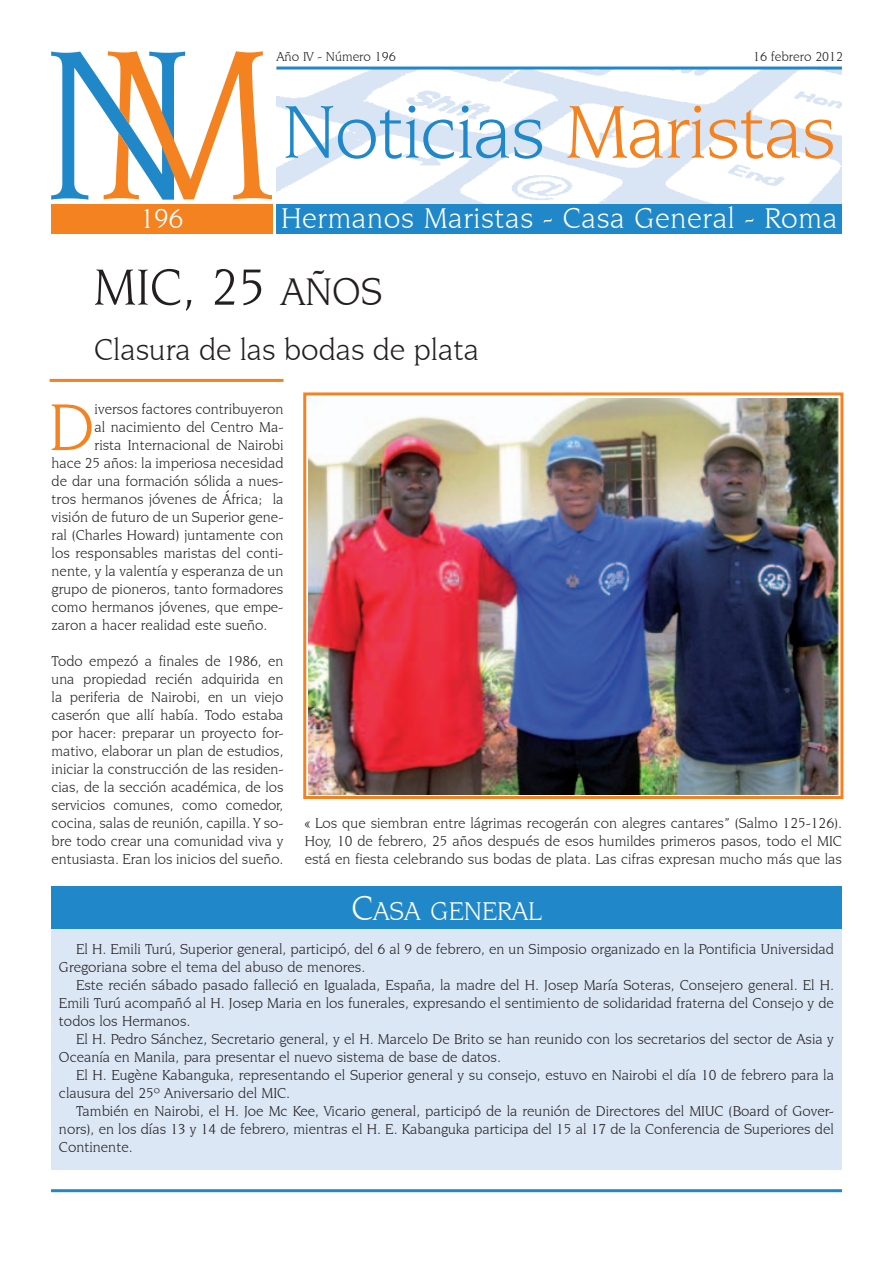
<style>
.page{position:relative;width:893px;height:1263px;background:#fff}
.page>*{position:absolute;margin:0;border:0;box-sizing:border-box;transform-origin:0 0}
.t1{font:79.5px "Novarese IT Cby BT";letter-spacing:-.015em;color:#2088c9}
.t2{font:70.2px "Novarese IT Cby BT";color:#f58220}
.t3{font:54px "Novarese IT Cby BT";color:#231f20}
.t4{font:31.5px "Novarese IT Cby BT";color:#231f20}
.t5{font:30px "Novarese IT Cby BT";letter-spacing:.02em;color:#fff}
.t6{font:28.5px "Novarese IT Cby BT";color:#fff}
.t7{font:27px "Novarese IT Cby BT";color:#fff}
.t8{font:15px/18px "Novarese IT Cby BT";color:#231f20;text-align:justify}
.t9{font:13.5px "Novarese IT Cby BT";color:#231f20}
.s1{color:#f58220}
.s2{font-size:40.5px}
.s3{font-size:36px}
</style>
<div class="page">
<img style="left:276px;top:70px;width:566px;height:134px">
<hr style="left:276px;top:67px;width:566px;height:3px;background:#2088c9">
<div style="left:276px;top:204px;width:566px;height:30px;background:#2088c9"></div>
<svg style="left:51px;top:51px;width:221px;height:149px"></svg>
<hr style="left:51px;top:1189px;width:791px;height:3px;background:#2088c9">
<div style="left:51px;top:928px;width:791px;height:241px;background:#dbe7f5"></div>
<div style="left:51px;top:204px;width:221px;height:30px;background:#f58220"></div>
<hr style="left:50px;top:379px;width:233px;height:3px;background:#f58220">
<div style="left:51px;top:885px;width:791px;height:43px;background:#2088c9"></div>
<img style="left:308px;top:398px;width:530px;height:396px">
<div style="left:303px;top:392px;width:540px;height:407px;border:3px solid #f58220"></div>
<p class="t9" style="left:276px;top:49px;width:121px">Año IV - Número 196</p>
<p class="t9" style="left:753px;top:49px;width:91px">16 febrero 2012</p>
<h3 class="t6" style="left:140px;top:202px;width:45px">196</h3>
<h1 class="t1" style="left:282px;top:85px;width:555px">Noticias <span class="s1">Maristas</span></h1>
<h3 class="t5" style="left:281px;top:201px;width:558px">Hermanos Maristas - Casa General - Roma</h3>
<h3 class="t3" style="left:94px;top:255px;width:290px">MIC, 25 <span class="s2">AÑOS</span></h3>
<h3 class="t4" style="left:94px;top:331px;width:387px">Clasura de las bodas de plata</h3>
<h2 class="t2" style="left:49px;top:385px;width:47px">D</h2>
<p class="t8" style="left:95px;top:400px;width:190px">iversos factores contribuyeron</p>
<p class="t8" style="left:95px;top:418px;width:190px">al nacimiento del Centro Ma-</p>
<p class="t8" style="left:95px;top:436px;width:190px">rista Internacional de Nairobi</p>
<p class="t8" style="left:52px;top:454px;width:233px">hace 25 años: la imperiosa necesidad</p>
<p class="t8" style="left:52px;top:472px;width:233px">de dar una formación sólida a nues-</p>
<p class="t8" style="left:52px;top:490px;width:233px">tros hermanos jóvenes de África; la</p>
<p class="t8" style="left:52px;top:508px;width:233px">visión de futuro de un Superior gene-</p>
<p class="t8" style="left:52px;top:526px;width:233px">ral (Charles Howard) juntamente con</p>
<p class="t8" style="left:52px;top:544px;width:233px">los responsables maristas del conti-</p>
<p class="t8" style="left:52px;top:562px;width:233px">nente, y la valentía y esperanza de un</p>
<p class="t8" style="left:52px;top:580px;width:233px">grupo de pioneros, tanto formadores</p>
<p class="t8" style="left:52px;top:598px;width:233px">como hermanos jóvenes, que empe-</p>
<p class="t8" style="left:52px;top:616px;width:217px">zaron a hacer realidad este sueño.</p>
<p class="t8" style="left:52px;top:652px;width:233px">Todo empezó a finales de 1986, en una propiedad recién adquirida en la periferia de Nairobi, en un viejo caserón que allí había. Todo estaba por hacer: preparar un proyecto for&shy;mativo, elaborar un plan de estudios, iniciar la construcción de las residen&shy;cias, de la sección académica, de los servicios comunes, como comedor, cocina, salas de reunión, capilla. Y so&shy;bre todo crear una comunidad viva y entusiasta. Eran los inicios del sueño.</p>
<p class="t8" style="left:305px;top:814px;width:539px">« Los que siembran entre lágrimas recogerán con alegres cantares” (Salmo 125-126).<br>Hoy, 10 de febrero, 25 años después de esos humildes primeros pasos, todo el MIC está en fiesta celebrando sus bodas de plata. Las cifras expresan mucho más que las</p>
<h3 class="t7" style="left:352px;top:895px;width:191px"><span class="s3">C</span>ASA GENERAL</h3>
<p class="t8" style="left:59px;top:940px;width:776px;text-indent:17px">El H. Emili Turú, Superior general, participó, del 6 al 9 de febrero, en un Simposio organizado en la Pontificia Universidad<br>Gregoriana sobre el tema del abuso de menores.</p>
<p class="t8" style="left:59px;top:976px;width:776px;text-indent:17px">Este recién sábado pasado falleció en Igualada, España, la madre del H. Josep María Soteras, Consejero general. El H.<br>Emili Turú acompañó al H. Josep Maria en los funerales, expresando el sentimiento de solidaridad fraterna del Consejo y de todos los Hermanos.</p>
<p class="t8" style="left:59px;top:1030px;width:776px;text-indent:17px">El H. Pedro Sánchez, Secretario general, y el H. Marcelo De Brito se han reunido con los secretarios del sector de Asia y<br>Oceanía en Manila, para presentar el nuevo sistema de base de datos.</p>
<p class="t8" style="left:59px;top:1066px;width:776px;text-indent:17px">El H. Eugène Kabanguka, representando el Superior general y su consejo, estuvo en Nairobi el día 10 de febrero para la clausura del 25º Aniversario del MIC.</p>
<p class="t8" style="left:59px;top:1102px;width:776px;text-indent:17px">También en Nairobi, el H. Joe Mc Kee, Vicario general, participó de la reunión de Directores del MIUC (Board of Gover&shy;nors), en los días 13 y 14 de febrero, mientras el H. E. Kabanguka participa del 15 al 17 de la Conferencia de Superiores del Continente.</p>
</div>
